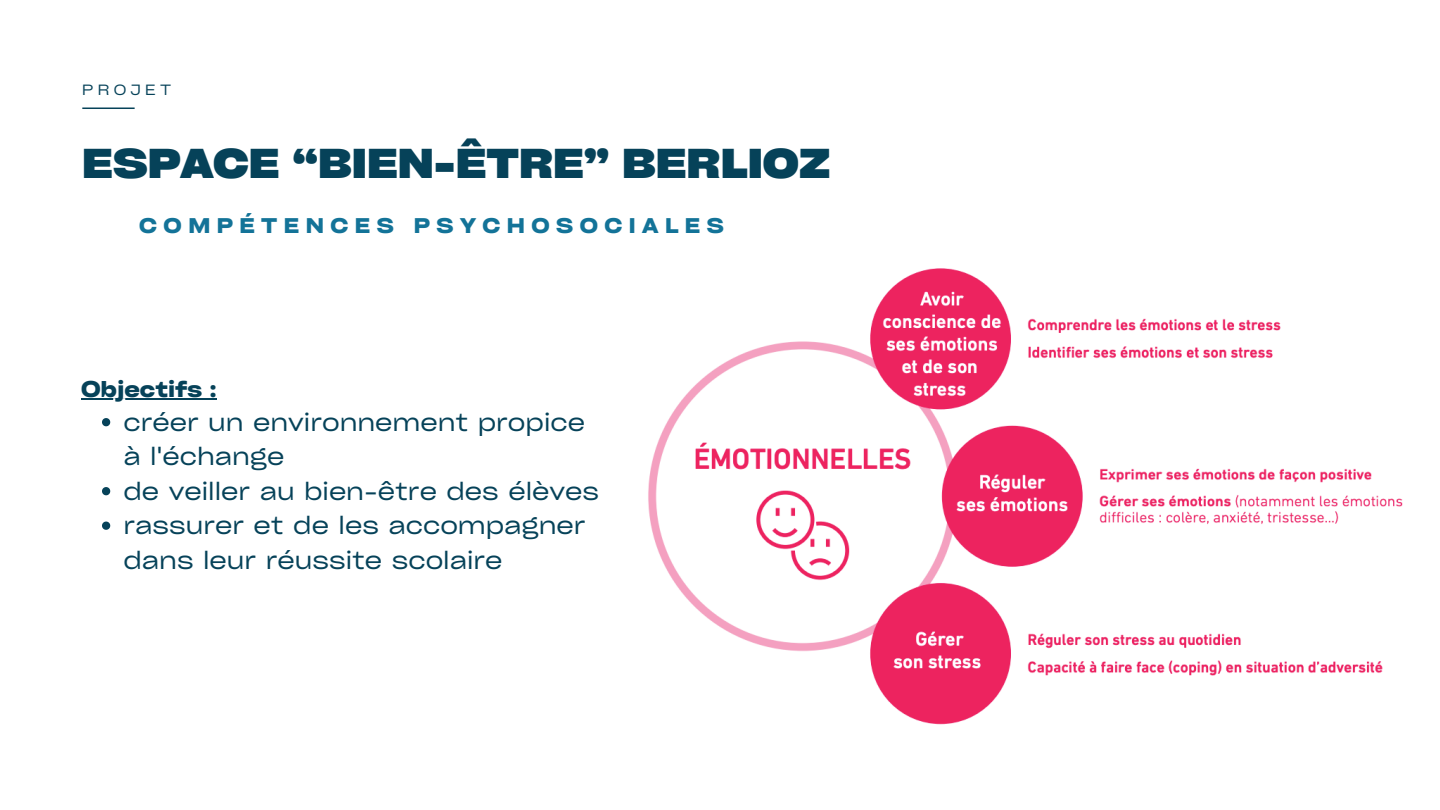
<style>
.page{position:relative;width:1440px;height:810px;background:#fff}
.page>*{position:absolute;margin:0;border:0;box-sizing:border-box;transform-origin:0 0}
.t1{font:800 expanded 40px "Cy Grotesk";color:#064259}
.t2{font:expanded 25px/34.5px "Cy Grotesk";color:#064259}
.t3{font:700 expanded 21.9px "Cy Grotesk";color:#064259}
.t4{font:700 expanded 20.4px "Cy Grotesk";letter-spacing:.315em;color:#137398}
.t5{font:expanded 14.2px "Cy Grotesk";letter-spacing:.3em;color:#064259}
</style>
<div class="page">
<hr style="left:82px;top:108px;width:53px;height:1px;background:#064259">
<img style="left:648px;top:268px;width:755px;height:457px">
<hr style="left:81px;top:399px;width:135px;height:1px;background:#064259">
<svg style="left:102px;top:418px;width:8px;height:8px"></svg>
<svg style="left:102px;top:487px;width:8px;height:8px"></svg>
<svg style="left:102px;top:522px;width:8px;height:8px"></svg>
<h3 class="t5" style="left:82px;top:80px;width:90px">PROJET</h3>
<h1 class="t1" style="left:82px;top:138px;width:750px">ESPACE “BIEN-ÊTRE” BERLIOZ</h1>
<p class="t4" style="left:139px;top:213px;width:586px">COMPÉTENCES PSYCHOSOCIALES</p>
<h4 class="t3" style="left:81px;top:375px;width:137px">Objectifs :</h4>
<p class="t2" style="left:123px;top:404px;width:463px">créer un environnement propice à l'échange</p>
<p class="t2" style="left:123px;top:473px;width:477px">de veiller au bien-être des élèves</p>
<p class="t2" style="left:123px;top:507px;width:464px">rassurer et de les accompagner dans leur réussite scolaire</p>
</div>
